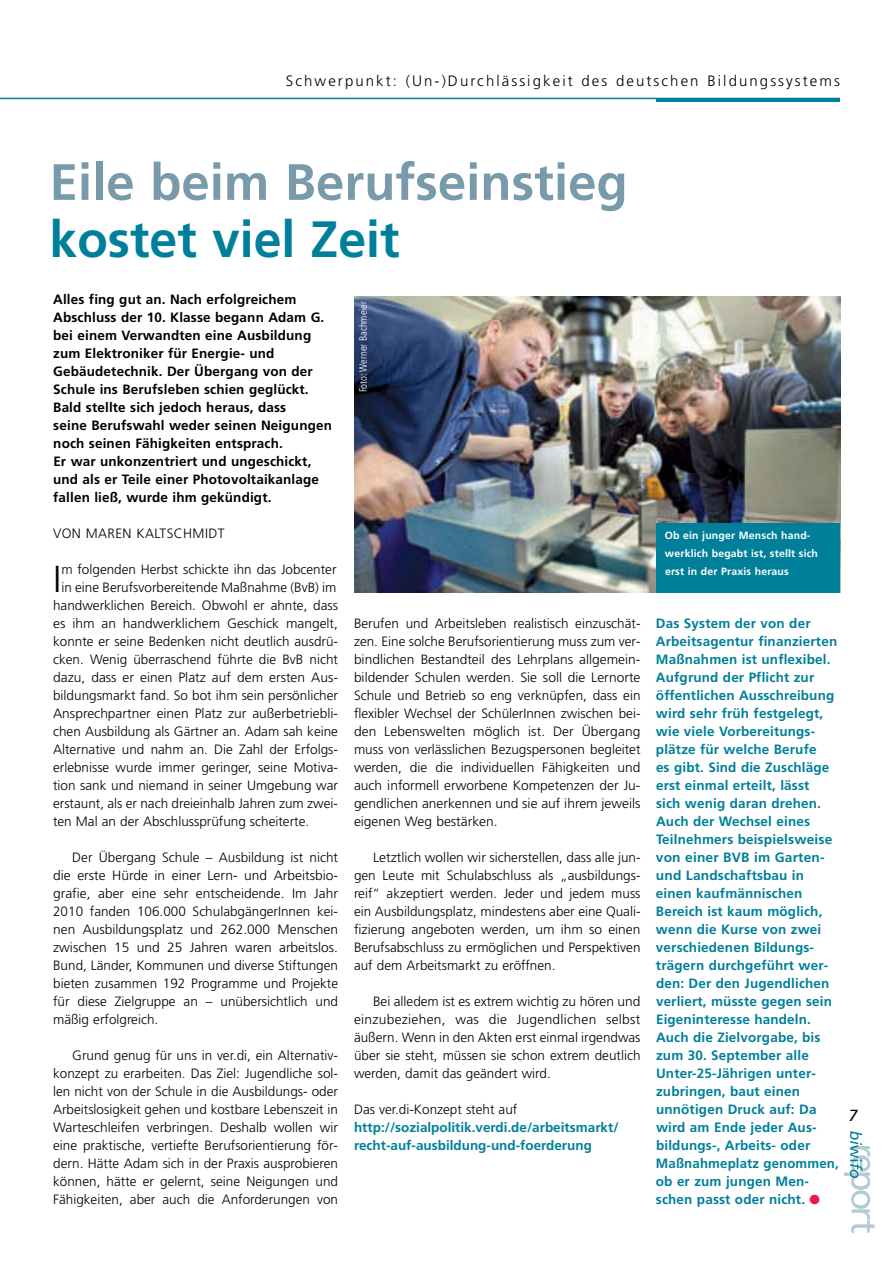
<style>
.page{position:relative;width:893px;height:1263px;background:#fff}
.page>*{position:absolute;margin:0;border:0;box-sizing:border-box;transform-origin:0 0}
.t1{font:700 51px "Frutiger LT";color:#789aab}
.t2{font:700 51px "Frutiger LT";color:#007f9a}
.t3{font:300 37.5px "Frutiger LT";color:#000}
.t4{font:italic 16.2px "Frutiger LT";color:#000}
.t5{font:300 15px "Frutiger LT";letter-spacing:.14em;color:#000}
.t6{font:300 13.5px/18px "Frutiger LT";color:#000;text-align:justify}
.t7{font:700 13.5px/18px "Frutiger LT";letter-spacing:.01em;color:#007f9a}
.t8{font:700 13.5px/18px "Frutiger LT";letter-spacing:.01em;color:#000}
.t9{font:300 13.5px "Frutiger LT";letter-spacing:.03em;color:#000}
.t10{font:700 10.5px/18px "Frutiger LT";letter-spacing:.015em;color:#fff}
.t11{font:300 condensed 10.5px "Frutiger LT";color:#fff}
</style>
<div class="page">
<svg style="left:844px;top:1131px;width:31px;height:102px"></svg>
<hr style="left:0;top:98px;width:840px;height:1px;background:#007f9a">
<hr style="left:656px;top:98px;width:184px;height:4px;background:#007f9a">
<img style="left:354px;top:297px;width:486px;height:296px">
<div style="left:657px;top:523px;width:183px;height:69px;background:#007f9a"></div>
<p class="t5" style="left:286px;top:74px;width:556px">Schwerpunkt: (Un-)Durchlässigkeit des deutschen Bildungssystems</p>
<h1 class="t1" style="left:50px;top:152px;width:580px">Eile beim Berufseinstieg</h1>
<h1 class="t2" style="left:50px;top:209px;width:351px">kostet viel Zeit</h1>
<p class="t8" style="left:53px;top:291px;width:280px">Alles fing gut an. Nach erfolgreichem Abschluss der 10. Klasse begann Adam G. bei einem Verwandten eine Ausbildung zum Elektroniker für Energie- und Gebäude technik. Der Übergang von der Schule ins Berufsleben schien geglückt.<br>Bald stellte sich jedoch heraus, dass<br>seine Berufswahl weder seinen Neigungen noch seinen Fähig keiten entsprach.<br>Er war unkonzentriert und ungeschickt, und als er Teile einer Photovoltaikanlage fallen ließ, wurde ihm gekündigt.</p>
<p class="t9" style="left:53px;top:528px;width:173px">VON MAREN KALTSCHMIDT</p>
<h2 class="t3" style="left:53px;top:564px;width:10px">I</h2>
<p class="t6" style="left:61px;top:562px;width:277px">m folgenden Herbst schickte ihn das Jobcenter</p>
<p class="t11" style="left:359px;top:392px;width:93px;rotate:-90deg">Foto: Werner Bachmeier</p>
<p class="t6" style="left:61px;top:580px;width:277px">in eine Berufsvorbereitende Maßnahme (BvB) im</p>
<p class="t6" style="left:53px;top:598px;width:286px">handwerklichen Bereich. Obwohl er ahnte, dass</p>
<p class="t6" style="left:53px;top:616px;width:286px">es ihm an handwerklichem Geschick mangelt,</p>
<p class="t6" style="left:53px;top:634px;width:286px">konnte er seine Bedenken nicht deutlich ausdrü -</p>
<p class="t6" style="left:53px;top:652px;width:286px">cken. Wenig überraschend führte die BvB nicht</p>
<p class="t6" style="left:53px;top:670px;width:286px">dazu, dass er einen Platz auf dem ersten Aus -</p>
<p class="t6" style="left:53px;top:688px;width:286px">bildungsmarkt fand. So bot ihm sein persönlicher</p>
<p class="t6" style="left:53px;top:706px;width:286px">Ansprechpartner einen Platz zur außerbetriebli-</p>
<p class="t6" style="left:53px;top:724px;width:286px">chen Ausbildung als Gärtner an. Adam sah keine</p>
<p class="t6" style="left:53px;top:742px;width:286px">Alternative und nahm an. Die Zahl der Erfolgs -</p>
<p class="t6" style="left:53px;top:760px;width:286px">erlebnisse wurde immer geringer, seine Motiva -</p>
<p class="t6" style="left:53px;top:778px;width:286px">tion sank und niemand in seiner Umgebung war</p>
<p class="t6" style="left:53px;top:796px;width:286px">erstaunt, als er nach dreieinhalb Jahren zum zwei-</p>
<p class="t6" style="left:53px;top:814px;width:258px">ten Mal an der Abschlussprüfung scheiterte.</p>
<p class="t6" style="left:53px;top:850px;width:286px;text-indent:19px">Der Übergang Schule – Ausbildung ist nicht die erste Hürde in einer Lern- und Arbeits bio - grafie, aber eine sehr entscheidende. Im Jahr 2010 fanden 106.000 SchulabgängerInnen kei&shy;nen Ausbildungsplatz und 262.000 Menschen zwischen 15 und 25 Jahren waren arbeitslos.<br>Bund, Länder, Kommunen und diverse Stiftungen bieten zusammen 192 Programme und Projekte für diese Zielgruppe an – unübersichtlich und mäßig erfolgreich.</p>
<p class="t6" style="left:53px;top:1048px;width:286px;text-indent:19px">Grund genug für uns in ver.di, ein Alter nativ - konzept zu erarbeiten. Das Ziel: Jugendliche sol&shy;len nicht von der Schule in die Ausbildungs- oder Arbeitslosigkeit gehen und kostbare Lebenszeit in Warteschleifen verbringen. Deshalb wollen wir eine praktische, vertiefte Berufsorientierung för&shy;dern. Hätte Adam sich in der Praxis ausprobieren können, hätte er gelernt, seine Neigungen und Fähigkeiten, aber auch die Anforderungen von</p>
<p class="t6" style="left:354px;top:616px;width:288px">Berufen und Arbeitsleben realistisch einzuschät&shy;zen. Eine solche Berufs orientierung muss zum ver&shy;bindlichen Bestandteil des Lehrplans allgemein - bildender Schulen werden. Sie soll die Lernorte Schule und Betrieb so eng verknüpfen, dass ein flexibler Wechsel der SchülerInnen zwischen bei&shy;den Lebenswelten möglich ist. Der Übergang muss von verlässlichen Bezugspersonen begleitet werden, die die individuellen Fähigkeiten und auch informell erworbene Kompetenzen der Ju - gend lichen anerkennen und sie auf ihrem jeweils eigenen Weg bestärken.</p>
<p class="t6" style="left:354px;top:850px;width:288px;text-indent:19px">Letztlich wollen wir sicher stellen, dass alle jun&shy;gen Leute mit Schul ab schluss als „ausbildungs&shy;reif“ akzeptiert werden. Jeder und jedem muss ein Ausbildungsplatz, mindestens aber eine Quali - fizierung angeboten werden, um ihm so einen Berufsabschluss zu ermöglichen und Per spek tiven auf dem Arbeitsmarkt zu eröffnen.</p>
<p class="t6" style="left:354px;top:994px;width:288px;text-indent:19px">Bei alledem ist es extrem wichtig zu hören und einzubeziehen, was die Jugend lichen selbst äußern. Wenn in den Akten erst einmal irgendwas über sie steht, müssen sie schon extrem deutlich werden, damit das ge ändert wird.</p>
<p class="t6" style="left:354px;top:1102px;width:165px">Das ver.di-Konzept steht auf</p>
<p class="t7" style="left:354px;top:1119px;width:266px">http://sozialpolitik.verdi.de/arbeitsmarkt/ recht-auf-ausbildung-und-foerderung</p>
<p class="t10" style="left:665px;top:527px;width:155px">Ob ein junger Mensch hand&shy;werklich begabt ist, stellt sich erst in der Praxis heraus</p>
<p class="t7" style="left:656px;top:615px;width:184px">Das System der von der<br>Arbeitsagentur finanzierten<br>Maßnahmen ist unflexibel.<br>Aufgrund der Pflicht zur öffentlichen Ausschreibung wird sehr früh festgelegt, wie viele Vorbereitungs - plätze für welche Berufe<br>es gibt. Sind die Zu schläge erst einmal erteilt, lässt<br>sich wenig daran drehen.<br>Auch der Wechsel eines<br>Teilnehmers bei spiels weise von einer BVB im Garten&shy;und Land schafts bau in einen kaufmännischen<br>Bereich ist kaum möglich, wenn die Kurse von zwei verschiedenen Bildungs - trägern durchgeführt wer&shy;den: Der den Jugendlichen verliert, müsste gegen sein<br>Eigen interesse handeln.<br>Auch die Zielvorgabe, bis zum 30. September alle<br>Unter-25-Jährigen unter - zubringen, baut einen unnötigen Druck auf: Da wird am Ende jeder Aus - bildungs-, Arbeits- oder<br>Maß nahme platz genommen, ob er zum jungen Men - schen passt oder nicht.</p>
<p class="t4" style="left:848px;top:1106px;width:10px">7</p>
</div>
